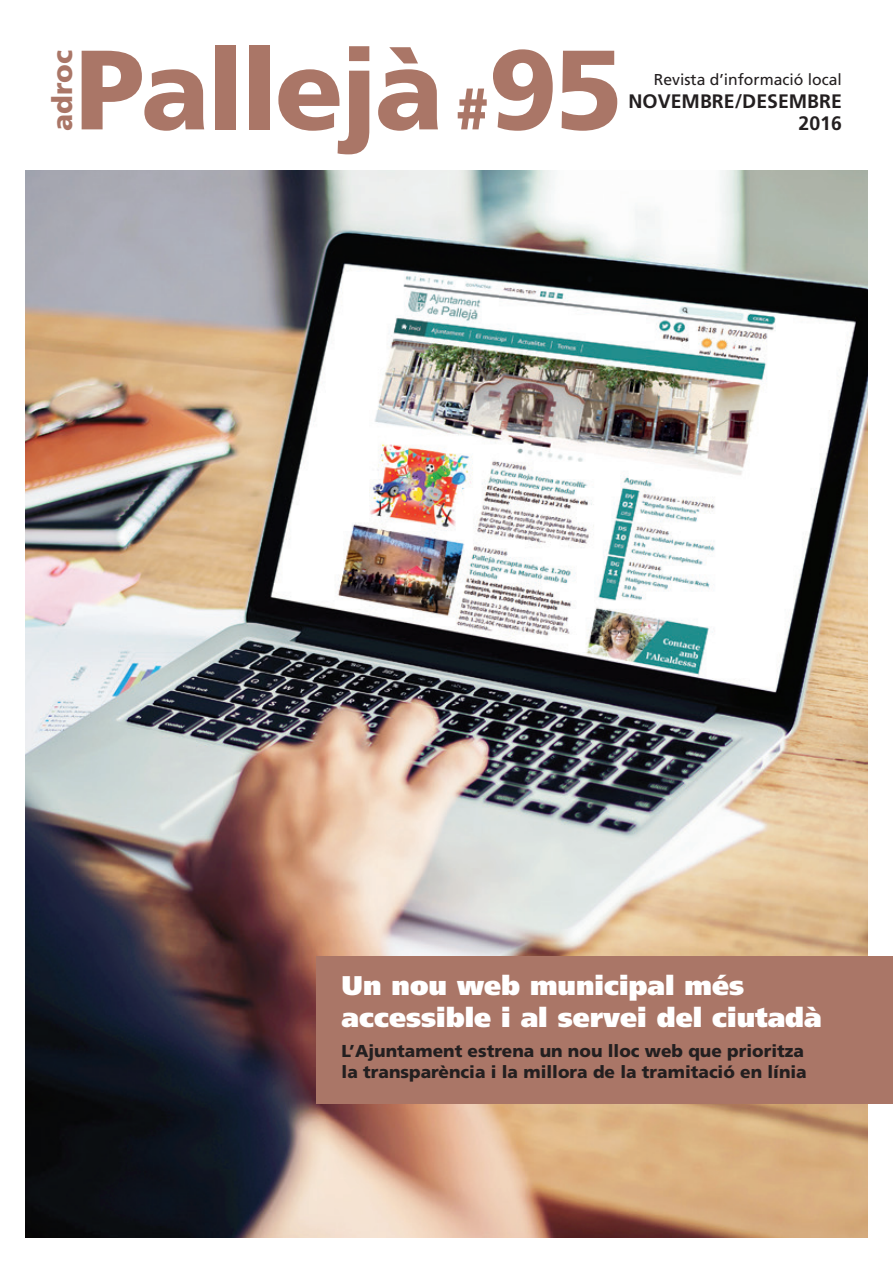
<style>
.page{position:relative;width:893px;height:1263px;background:#fff}
.page>*{position:absolute;margin:0;border:0;box-sizing:border-box;transform-origin:0 0}
.t1{font:900 112.65px "Frutiger LT Std";letter-spacing:-.03em;color:#aa7667}
.t2{font:900 28.05px "Frutiger LT Std";color:#aa7667}
.t3{font:900 27px/31.5px "Frutiger LT Std";color:#fff}
.t4{font:700 19.5px "Frutiger LT Std";color:#231f20}
.t5{font:900 17.25px/21px "Frutiger LT Std";color:#231f20}
.t6{font:15.75px "Frutiger LT Std";color:#231f20}
.s1{font-size:58.5px}
</style>
<div class="page">
<img style="left:26px;top:170px;width:841px;height:1067px">
<div style="left:316px;top:956px;width:577px;height:147px;background:#aa7667"></div>
<h2 class="t2" style="left:45px;top:131px;width:82px;rotate:-90deg">adroc</h2>
<h1 class="t1" style="left:75px;top:22px;width:549px">Pallejà <span class="s1">#</span>95</h1>
<p class="t6" style="left:654px;top:70px;width:190px">Revista d’informació local</p>
<p class="t4" style="left:628px;top:89px;width:215px">NOVEMBRE/DESEMBRE</p>
<p class="t4" style="left:799px;top:112px;width:45px">2016</p>
<h3 class="t3" style="left:342px;top:970px;width:482px">Un nou web municipal més accessible i al servei del ciutadà</h3>
<p class="t5" style="left:342px;top:1040px;width:467px">L’Ajuntament estrena un nou lloc web que prioritza la transparència i la millora de la tramitació en línia</p>
</div>
